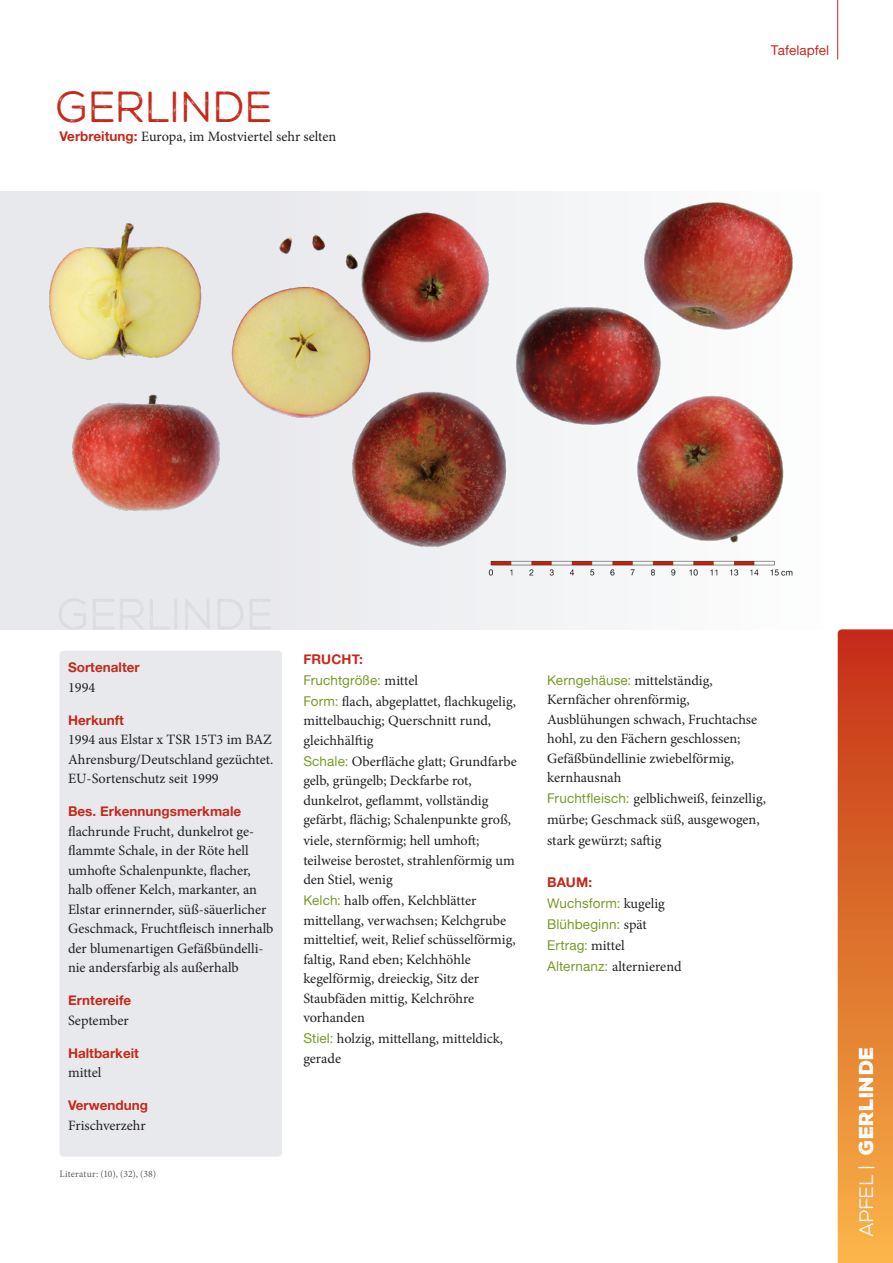
<style>
.page{position:relative;width:893px;height:1263px;background:#fff}
.page>*{position:absolute;margin:0;border:0;box-sizing:border-box;transform-origin:0 0}
.t1{font:43.5px "Nexa Rust Sans Book 01";letter-spacing:-.015em;color:#c5291a}
.t2{font:19.5px "Nexa Rust Sans Black 01";color:#fff}
.Absatzformat_1{font:14.25px/19.5px "Minion Pro";color:#231f20}
.Absatzformat_1-2{font:13.5px "Alte Haas Grotesk Bold";color:#c5291a}
.Absatzformat_1-3{font:13.5px "Alte Haas Grotesk";letter-spacing:.01em;color:#799a27}
.t3{font:13.5px "Alte Haas Grotesk";letter-spacing:.005em;color:#c5291a}
.t4{font:9.75px "Minion Pro";letter-spacing:.015em;color:#5a5b5f}
.s1{font-family:"Alte Haas Grotesk Bold";font-size:13.5px;color:#c5291a}
.s2{font-family:"Minion Pro";font-size:14.25px;color:#231f20}
.s3{font-family:"Alte Haas Grotesk";font-size:13.5px;color:#799a27}
.s4{font-family:"Nexa Rust Sans Book 01"}
</style>
<div class="page">
<svg style="left:838px;top:629px;width:55px;height:634px;background:#de712e"></svg>
<hr style="left:837px;top:0;width:1px;height:59px;background:#c5291a">
<div style="left:60px;top:651px;width:222px;height:506px;background:#e8e9ed;border-radius:4px"></div>
<img style="left:15px;top:191px;width:778px;height:438px">
<p class="t1" style="left:55px;top:82px;width:219px">GERLINDE</p>
<p class="Absatzformat_1" style="left:60px;top:127px;width:278px"><span class="s1">Verbreitung:</span> Europa, im Mostviertel sehr selten</p>
<p class="t3" style="left:771px;top:43px;width:60px">Tafelapfel</p>
<p class="Absatzformat_1-2" style="left:68px;top:659px;width:73px">Sortenalter</p>
<p class="Absatzformat_1" style="left:68px;top:677px;width:29px">1994</p>
<p class="Absatzformat_1-2" style="left:68px;top:712px;width:58px">Herkunft</p>
<p class="Absatzformat_1" style="left:68px;top:730px;width:207px;text-align:justify">1994 aus Elstar x TSR 15T3 im BAZ Ahrensburg/Deutschland gezüchtet.<br>EU-Sortenschutz seit 1999</p>
<p class="Absatzformat_1-2" style="left:68px;top:803px;width:175px">Bes. Erkennungsmerkmale</p>
<p class="Absatzformat_1" style="left:68px;top:821px;width:207px">flachrunde Frucht, dunkelrot ge&shy;flammte Schale, in der Röte hell umhofte Schalenpunkte, flacher, halb offener Kelch, markanter, an Elstar erinnernder, süß-säuerlicher Geschmack, Fruchtfleisch innerhalb der blumenartigen Gefäßbündelli&shy;nie andersfarbig als außerhalb</p>
<p class="Absatzformat_1-2" style="left:68px;top:992px;width:65px">Erntereife</p>
<p class="Absatzformat_1" style="left:68px;top:1010px;width:62px">September</p>
<p class="Absatzformat_1-2" style="left:68px;top:1045px;width:72px">Haltbarkeit</p>
<p class="Absatzformat_1" style="left:68px;top:1063px;width:35px">mittel</p>
<p class="Absatzformat_1-2" style="left:68px;top:1097px;width:82px">Verwendung</p>
<p class="Absatzformat_1" style="left:68px;top:1115px;width:79px">Frischverzehr</p>
<p class="t4" style="left:60px;top:1167px;width:98px">Literatur: (10), (32), (38)</p>
<p class="Absatzformat_1-2" style="left:303px;top:651px;width:61px">FRUCHT:</p>
<p class="Absatzformat_1-3" style="left:303px;top:672px;width:116px">Fruchtgröße: <span class="s2">mittel</span></p>
<p class="Absatzformat_1" style="left:303px;top:691px;width:214px"><span class="s3">Form:</span> flach, abgeplattet, flachkugelig, mittelbauchig; Querschnitt rund, gleichhälftig</p>
<p class="Absatzformat_1" style="left:303px;top:751px;width:215px"><span class="s3">Schale:</span> Oberfläche glatt; Grundfarbe gelb, grüngelb; Deckfarbe rot, dunkelrot, geflammt, vollständig gefärbt, flächig; Schalenpunkte groß,</p>
<p class="Absatzformat_1" style="left:303px;top:831px;width:213px">viele, sternförmig; hell umhoft; teilweise berostet, strahlenförmig um den Stiel, wenig</p>
<p class="Absatzformat_1" style="left:303px;top:891px;width:214px"><span class="s3">Kelch:</span> halb offen, Kelchblätter mittellang, verwachsen; Kelchgrube mitteltief, weit, Relief schüsselförmig, faltig, Rand eben; Kelchhöhle kegelförmig, dreieckig, Sitz der<br>Staubfäden mittig, Kelchröhre vorhanden</p>
<p class="Absatzformat_1" style="left:303px;top:1029px;width:201px"><span class="s3">Stiel:</span> holzig, mittellang, mitteldick, gerade</p>
<p class="Absatzformat_1" style="left:547px;top:670px;width:212px"><span class="s3">Kerngehäuse:</span> mittelständig,<br>Kernfächer ohrenförmig,<br>Ausblühungen schwach, Fruchtachse hohl, zu den Fächern geschlossen;<br>Gefäßbündellinie zwiebelförmig, kernhausnah</p>
<p class="Absatzformat_1" style="left:547px;top:788px;width:220px;line-height:21px"><span class="s3">Fruchtfleisch:</span> gelblichweiß, feinzellig, mürbe; Geschmack süß, ausgewogen, stark gewürzt; saftig</p>
<p class="Absatzformat_1-2" style="left:547px;top:874px;width:47px">BAUM:</p>
<p class="Absatzformat_1-3" style="left:547px;top:895px;width:119px">Wuchsform: <span class="s2">kugelig</span></p>
<p class="Absatzformat_1-3" style="left:547px;top:916px;width:101px">Blühbeginn: <span class="s2">spät</span></p>
<p class="Absatzformat_1-3" style="left:547px;top:937px;width:79px">Ertrag: <span class="s2">mittel</span></p>
<p class="Absatzformat_1" style="left:547px;top:957px;width:136px"><span class="s3">Alternanz:</span> alternierend</p>
<p class="t2" style="left:853px;top:1237px;width:193px;rotate:-90deg"><span class="s4">APFEL |</span> Gerlinde</p>
</div>
